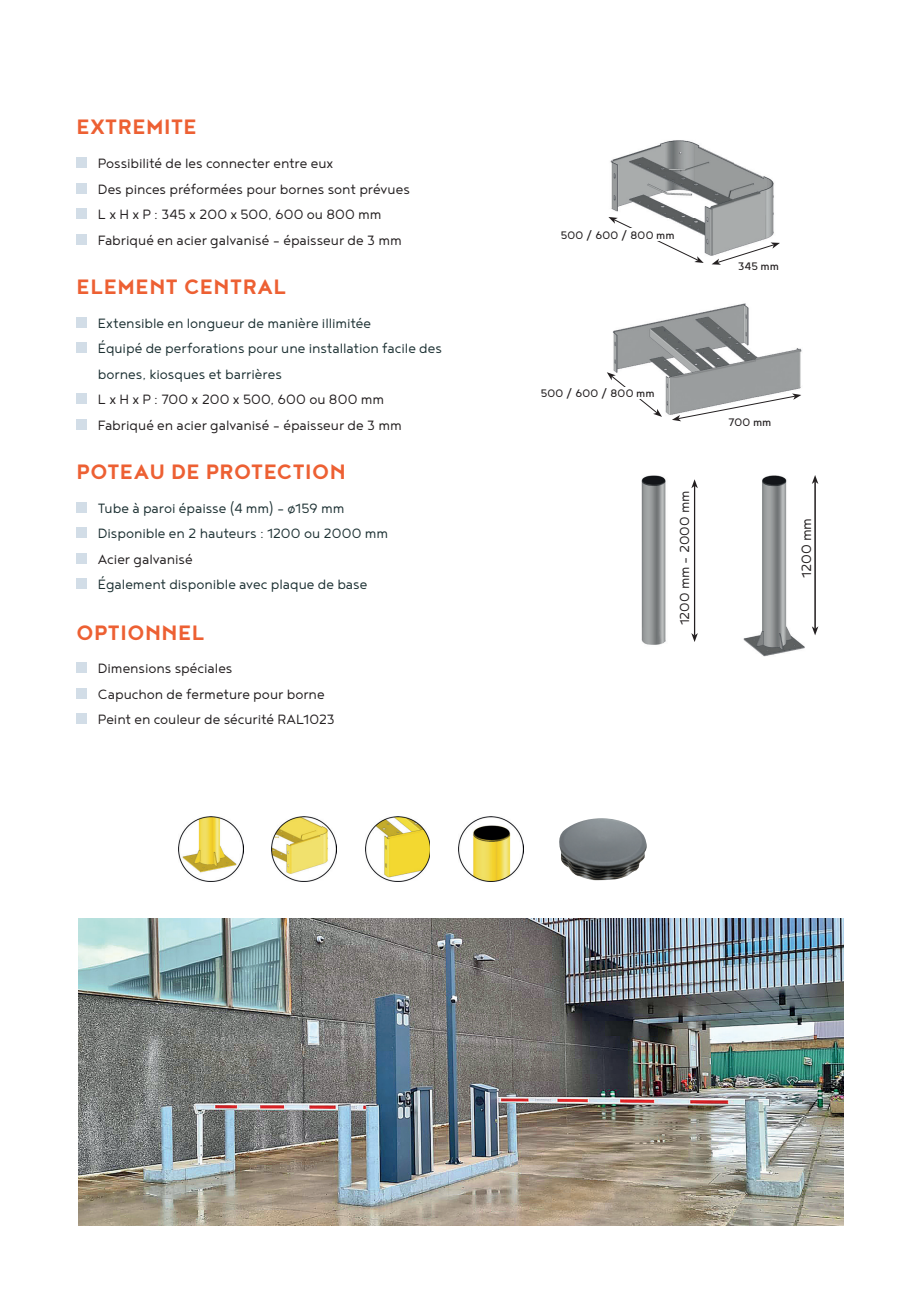
<style>
.page{position:relative;width:919px;height:1289px;background:#fff}
.page>*{position:absolute;margin:0;border:0;box-sizing:border-box;transform-origin:0 0}
.t1{font:700 25.5px "Noyh";letter-spacing:.02em;color:#ed6033}
.t2{font:300 16.5px/25.5px "Noyh";color:#231f20}
.t3{font:300 16.5px/25.5px "Noyh";letter-spacing:-.005em;color:#1d3133}
.t4{font:300 16.05px "Noyh";color:#231f20}
.t5{font:13.35px "Noyh";letter-spacing:.015em;color:#231f20}
</style>
<div class="page">
<img style="left:559px;top:818px;width:87px;height:62px">
<img style="left:610px;top:140px;width:164px;height:116px">
<img style="left:743px;top:475px;width:62px;height:182px">
<img style="left:612px;top:303px;width:190px;height:112px">
<svg style="left:608px;top:217px;width:95px;height:46px"></svg>
<svg style="left:607px;top:372px;width:55px;height:45px"></svg>
<img style="left:78px;top:918px;width:765px;height:307px">
<svg style="left:672px;top:393px;width:129px;height:28px"></svg>
<svg style="left:711px;top:242px;width:68px;height:23px"></svg>
<img style="left:641px;top:475px;width:25px;height:170px">
<hr style="left:814px;top:481px;width:1px;height:147px;background:#231f20">
<svg style="left:812px;top:475px;width:6px;height:9px"></svg>
<svg style="left:812px;top:626px;width:6px;height:9px"></svg>
<hr style="left:694px;top:486px;width:1px;height:149px;background:#231f20">
<svg style="left:691px;top:479px;width:6px;height:9px"></svg>
<svg style="left:691px;top:633px;width:6px;height:9px"></svg>
<div style="left:540px;top:387px;width:114px;height:11px;background:#fff"></div>
<div style="left:560px;top:229px;width:114px;height:12px;background:#fff"></div>
<img style="left:179px;top:816px;width:64px;height:65px">
<img style="left:365px;top:816px;width:65px;height:65px">
<img style="left:272px;top:816px;width:64px;height:65px">
<img style="left:458px;top:816px;width:65px;height:65px">
<div style="left:77px;top:662px;width:10px;height:11px;background:#d2dde7"></div>
<div style="left:77px;top:688px;width:10px;height:10px;background:#d2dde7"></div>
<div style="left:77px;top:713px;width:10px;height:11px;background:#d2dde7"></div>
<div style="left:77px;top:157px;width:10px;height:11px;background:#d2dde7"></div>
<div style="left:77px;top:183px;width:10px;height:10px;background:#d2dde7"></div>
<div style="left:77px;top:208px;width:10px;height:11px;background:#d2dde7"></div>
<div style="left:77px;top:234px;width:10px;height:10px;background:#d2dde7"></div>
<div style="left:77px;top:317px;width:10px;height:10px;background:#d2dde7"></div>
<div style="left:77px;top:342px;width:10px;height:11px;background:#d2dde7"></div>
<div style="left:77px;top:393px;width:10px;height:11px;background:#d2dde7"></div>
<div style="left:77px;top:419px;width:10px;height:10px;background:#d2dde7"></div>
<div style="left:77px;top:502px;width:10px;height:10px;background:#d2dde7"></div>
<div style="left:77px;top:527px;width:10px;height:11px;background:#d2dde7"></div>
<div style="left:77px;top:553px;width:10px;height:10px;background:#d2dde7"></div>
<div style="left:77px;top:578px;width:10px;height:11px;background:#d2dde7"></div>
<h1 class="t1" style="left:77px;top:112px;width:122px">EXTREMITE</h1>
<p class="t2" style="left:98px;top:150px;width:313px">Possibilité de les connecter entre eux<br>Des pinces préformées pour bornes sont prévues L x H x P : 345 x 200 x 500, 600 ou 800 mm Fabriqué en acier galvanisé - épaisseur de 3 mm</p>
<h1 class="t1" style="left:77px;top:271px;width:211px">ELEMENT CENTRAL</h1>
<p class="t3" style="left:98px;top:309px;width:345px">Extensible en longueur de manière illimitée<br>Équipé de perforations pour une installation facile des bornes, kiosques et barrières</p>
<p class="t2" style="left:98px;top:386px;width:305px">L x H x P : 700 x 200 x 500, 600 ou 800 mm<br>Fabriqué en acier galvanisé - épaisseur de 3 mm</p>
<h1 class="t1" style="left:77px;top:456px;width:271px">POTEAU DE PROTECTION</h1>
<p class="t3" style="left:98px;top:494px;width:292px">Tube à paroi épaisse (4 mm) - ø159 mm<br>Disponible en 2 hauteurs : 1200 ou 2000 mm</p>
<p class="t2" style="left:98px;top:545px;width:96px">Acier galvanisé</p>
<p class="t3" style="left:98px;top:571px;width:271px">Également disponible avec plaque de base</p>
<h1 class="t1" style="left:77px;top:618px;width:130px">OPTIONNEL</h1>
<p class="t2" style="left:98px;top:655px;width:238px">Dimensions spéciales<br>Capuchon de fermeture pour borne<br>Peint en couleur de sécurité RAL1023</p>
<p class="t5" style="left:560px;top:228px;width:115px">500 / 600 / 800 mm</p>
<p class="t5" style="left:738px;top:259px;width:42px">345 mm</p>
<p class="t5" style="left:540px;top:385px;width:115px">500 / 600 / 800 mm</p>
<p class="t4" style="left:675px;top:625px;width:136px;rotate:-90deg">1200 mm - 2000 mm</p>
<p class="t5" style="left:728px;top:415px;width:44px">700 mm</p>
<p class="t2" style="left:793px;top:578px;width:62px;rotate:-90deg">1200 mm</p>
</div>
